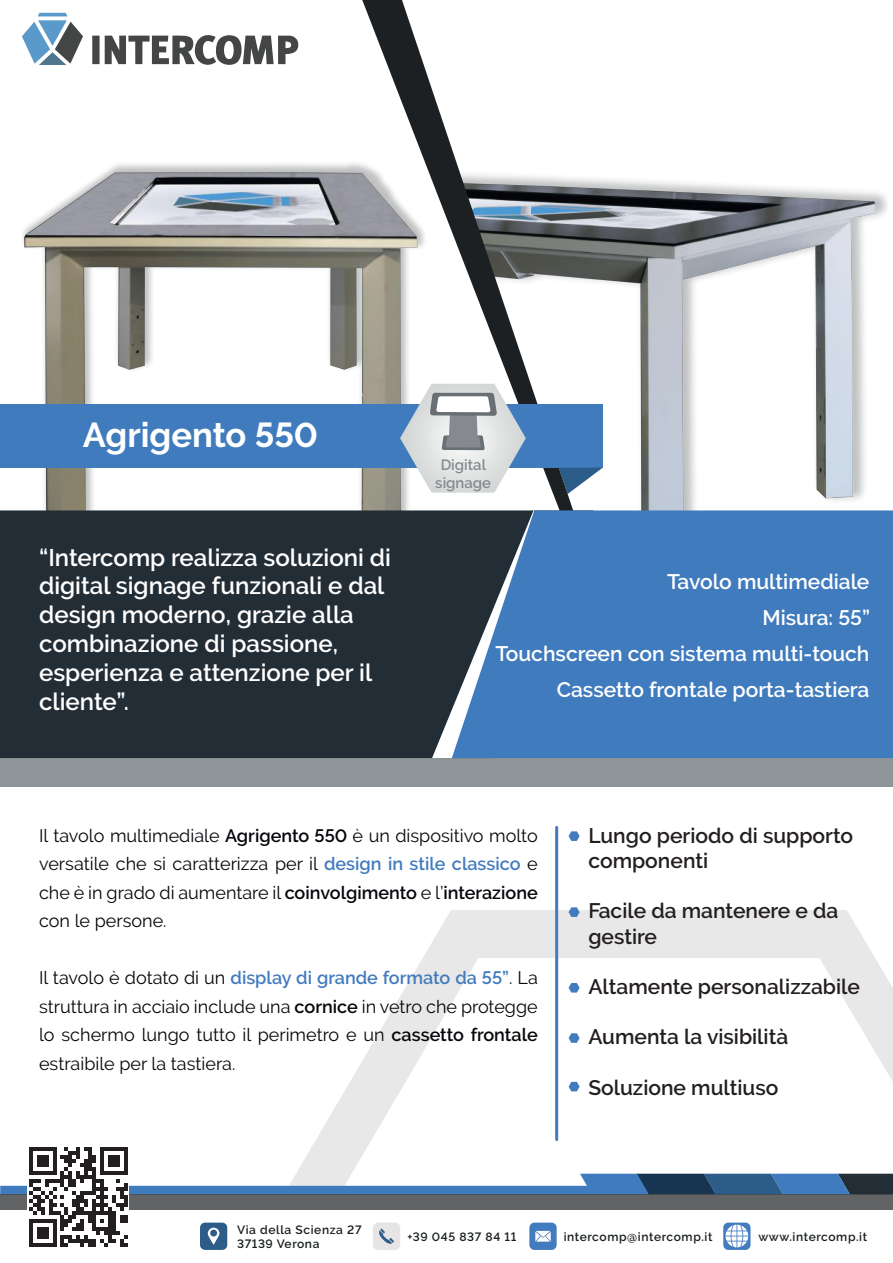
<style>
.page{position:relative;width:893px;height:1263px;background:#fff}
.page>*{position:absolute;margin:0;border:0;box-sizing:border-box;transform-origin:0 0}
.t1{font:700 34.5px "Raleway";color:#fff}
.t2{font:600 24px/28.8px "Raleway";color:#fff}
.t3{font:600 21px/25.2px "Raleway";color:#241f1f}
.t4{font:600 21px/36px "Raleway";color:#fff;text-align:right}
.t5{font:18px/28.5px "Raleway";color:#06070b;text-align:justify}
.t6{font:18px/28.5px "Raleway";color:#05060b;text-align:justify}
.t7{font:600 14.85px/17.9px "Raleway";color:#86898e;text-align:center}
.t8{font:600 12px/14.4px "Raleway";letter-spacing:.05em;color:#191e1f}
.s1{font-weight:600}
.s2{font-weight:600;color:#427bbe}
.s3{color:#05060b}
</style>
<div class="page">
<img style="left:588px;top:178px;width:299px;height:332px">
<img style="left:22px;top:164px;width:285px;height:346px">
<svg style="left:307px;top:0;width:281px;height:510px"></svg>
<svg style="left:312px;top:868px;width:581px;height:279px"></svg>
<hr style="left:555px;top:827px;width:3px;height:312px;background:#427bbe">
<div style="left:0;top:727px;width:893px;height:60px;background:#8e9598"></div>
<div style="left:0;top:510px;width:432px;height:248px;background:#222d36"></div>
<div style="left:534px;top:510px;width:359px;height:248px;background:#407bbe"></div>
<svg style="left:432px;top:510px;width:102px;height:248px;background:#435f7d"></svg>
<svg style="left:569px;top:831px;width:11px;height:10px"></svg>
<svg style="left:569px;top:907px;width:11px;height:10px"></svg>
<svg style="left:569px;top:983px;width:11px;height:9px"></svg>
<svg style="left:569px;top:1033px;width:11px;height:10px"></svg>
<svg style="left:569px;top:1082px;width:11px;height:9px"></svg>
<div style="left:0;top:404px;width:603px;height:64px;background:#407bbe"></div>
<svg style="left:559px;top:468px;width:44px;height:26px"></svg>
<svg style="left:92px;top:35px;width:206px;height:30px"></svg>
<svg style="left:22px;top:13px;width:61px;height:52px"></svg>
<div style="left:373px;top:1222px;width:27px;height:28px;background:#e7e4e5;border-radius:5px"></div>
<div style="left:529px;top:1222px;width:28px;height:28px;background:#427bbe;border-radius:5px"></div>
<div style="left:200px;top:1222px;width:27px;height:28px;background:#2d5c89;border-radius:5px"></div>
<svg style="left:723px;top:1222px;width:27px;height:28px"></svg>
<svg style="left:0;top:1147px;width:893px;height:100px"></svg>
<svg style="left:400px;top:384px;width:126px;height:109px"></svg>
<h1 class="t1" style="left:83px;top:415px;width:237px">Agrigento 550</h1>
<h2 class="t2" style="left:39px;top:543px;width:353px">“Intercomp realizza soluzioni di digital signage funzionali e dal design moderno, grazie alla combinazione di passione, esperienza e attenzione per il cliente”.</h2>
<p class="t7" style="left:435px;top:456px;width:57px">Digital signage</p>
<p class="t4" style="left:495px;top:563px;width:376px">Tavolo multimediale<br>Misura: 55”<br>Touchscreen con sistema multi-touch<br>Cassetto frontale porta-tastiera</p>
<p class="t6" style="left:39px;top:821px;width:500px">Il tavolo multimediale <span class="s1">Agrigento 550</span> è un dispositivo molto versatile che si caratterizza per il <span class="s2">design in stile classico</span> e che è in grado di aumentare il <span class="s1">coinvolgimento</span> e l’<span class="s1">interazione </span>con le persone.</p>
<p class="t5" style="left:39px;top:964px;width:500px"><span class="s3">Il tavolo è dotato di un</span> <span class="s2">display di grande formato da 55”</span>. La struttura in acciaio include una <span class="s1">cornice</span> in vetro che protegge lo schermo lungo tutto il perimetro e un <span class="s1">cassetto frontale </span>estraibile per la tastiera.</p>
<p class="t3" style="left:588px;top:823px;width:266px">Lungo periodo di supporto componenti</p>
<p class="t3" style="left:588px;top:898px;width:252px">Facile da mantenere e da gestire</p>
<p class="t3" style="left:588px;top:974px;width:273px">Altamente personalizzabile</p>
<p class="t3" style="left:588px;top:1024px;width:201px">Aumenta la visibilità</p>
<p class="t3" style="left:588px;top:1075px;width:192px">Soluzione multiuso</p>
<p class="t8" style="left:237px;top:1222px;width:126px">Via della Scienza 27<br>37139 Verona</p>
<p class="t8" style="left:407px;top:1229px;width:110px">+39 045 837 84 11</p>
<p class="t8" style="left:564px;top:1229px;width:150px">intercomp@intercomp.it</p>
<p class="t8" style="left:758px;top:1229px;width:110px">www.intercomp.it</p>
</div>
